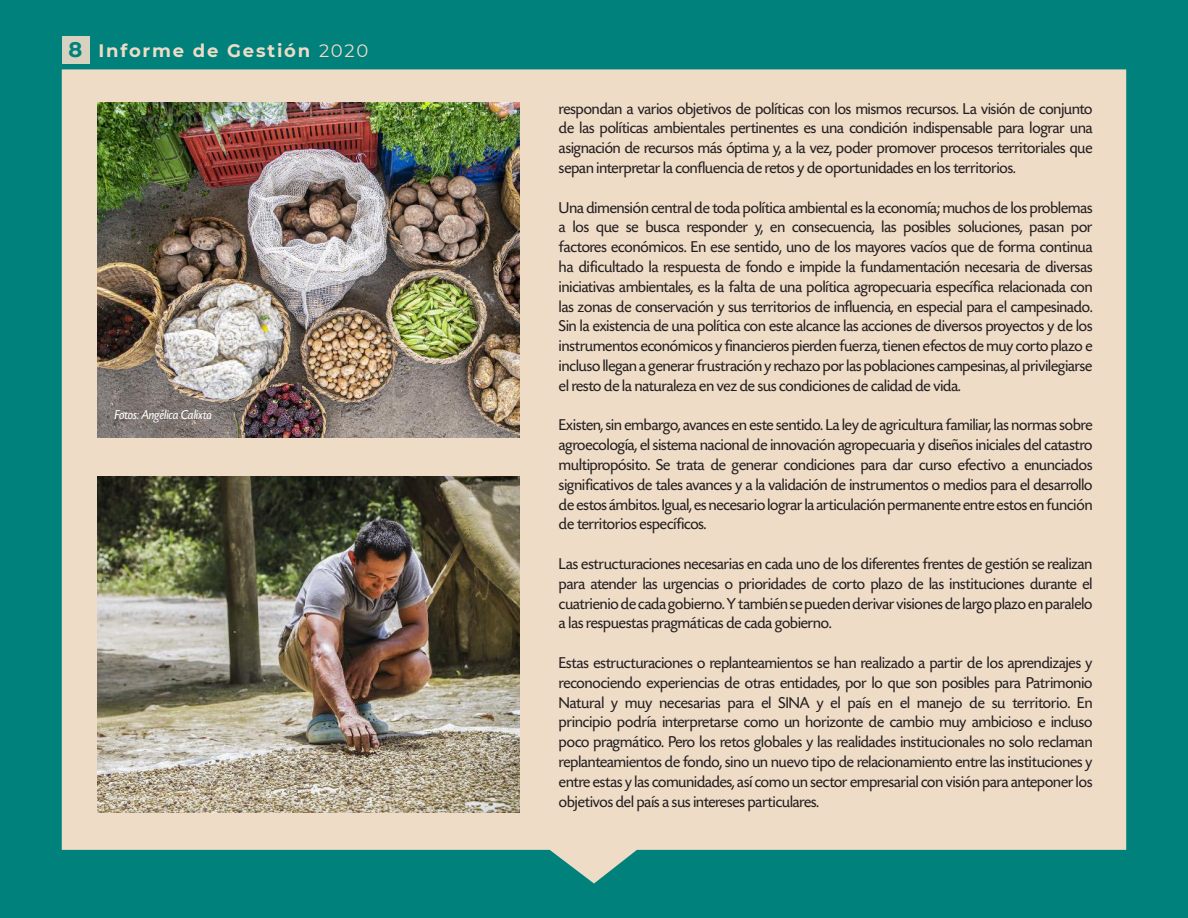
<style>
.page{position:relative;width:1188px;height:918px;background:#00817b}
.page>*{position:absolute;margin:0;border:0;box-sizing:border-box;transform-origin:0 0}
.t1{font:700 21px "Montserrat";color:#00817b}
.t2{font:700 18px "Montserrat";letter-spacing:.1em;color:#efdcc7}
.Texto{font:16.5px/19.8px "Today SHOP";color:#231f20;text-align:justify}
.Pie{font:italic 13.5px "Today SHOP";color:#fff}
.s1{font-weight:400}
</style>
<div class="page">
<div style="left:62px;top:69px;width:1064px;height:815px;background:#efdcc7"></div>
<div style="left:62px;top:36px;width:27px;height:28px;background:#d6d2bf"></div>
<img style="left:98px;top:102px;width:422px;height:336px">
<img style="left:98px;top:476px;width:422px;height:336px">
<p class="t1" style="left:69px;top:35px;width:15px">8</p>
<p class="t2" style="left:98px;top:37px;width:272px">Informe de Gestión <span class="s1">2020</span></p>
<p class="Pie" style="left:114px;top:408px;width:99px">Fotos: Angélica Calixto</p>
<p class="Texto" style="left:559px;top:99px;width:535px">respondan a varios objetivos de políticas con los mismos recursos. La visión de conjunto de las políticas ambientales pertinentes es una condición indispensable para lograr una asignación de recursos más óptima y, a la vez, poder promover procesos territoriales que sepan interpretar la confluencia de retos y de oportunidades en los territorios.</p>
<p class="Texto" style="left:559px;top:198px;width:535px">Una dimensión central de toda política ambiental es la economía; muchos de los problemas a los que se busca responder y, en consecuencia, las posibles soluciones, pasan por factores económicos. En ese sentido, uno de los mayores vacíos que de forma continua ha dificultado la respuesta de fondo e impide la fundamentación necesaria de diversas iniciativas ambientales, es la falta de una política agropecuaria específica relacionada con las zonas de conservación y sus territorios de influencia, en especial para el campesinado.<br>Sin la existencia de una política con este alcance las acciones de diversos proyectos y de los instrumentos económicos y financieros pierden fuerza, tienen efectos de muy corto plazo e incluso llegan a generar frustración y rechazo por las poblaciones campesinas, al privilegiarse el resto de la naturaleza en vez de sus condiciones de calidad de vida.</p>
<p class="Texto" style="left:559px;top:416px;width:535px">Existen, sin embargo, avances en este sentido. La ley de agricultura familiar, las normas sobre agroecología, el sistema nacional de innovación agropecuaria y diseños iniciales del catastro multipropósito. Se trata de generar condiciones para dar curso efectivo a enunciados significativos de tales avances y a la validación de instrumentos o medios para el desarrollo de estos ámbitos. Igual, es necesario lograr la articulación permanente entre estos en función de territorios específicos.</p>
<p class="Texto" style="left:559px;top:554px;width:535px">Las estructuraciones necesarias en cada uno de los diferentes frentes de gestión se realizan para atender las urgencias o prioridades de corto plazo de las instituciones durante el cuatrienio de cada gobierno. Y también se pueden derivar visiones de largo plazo en paralelo a las respuestas pragmáticas de cada gobierno.</p>
<p class="Texto" style="left:559px;top:653px;width:535px">Estas estructuraciones o replanteamientos se han realizado a partir de los aprendizajes y reconociendo experiencias de otras entidades, por lo que son posibles para Patrimonio Natural y muy necesarias para el SINA y el país en el manejo de su territorio. En principio podría interpretarse como un horizonte de cambio muy ambicioso e incluso poco pragmático. Pero los retos globales y las realidades institucionales no solo reclaman replanteamientos de fondo, sino un nuevo tipo de relacionamiento entre las instituciones y entre estas y las comunidades, así como un sector empresarial con visión para anteponer los objetivos del país a sus intereses particulares.</p>
</div>
